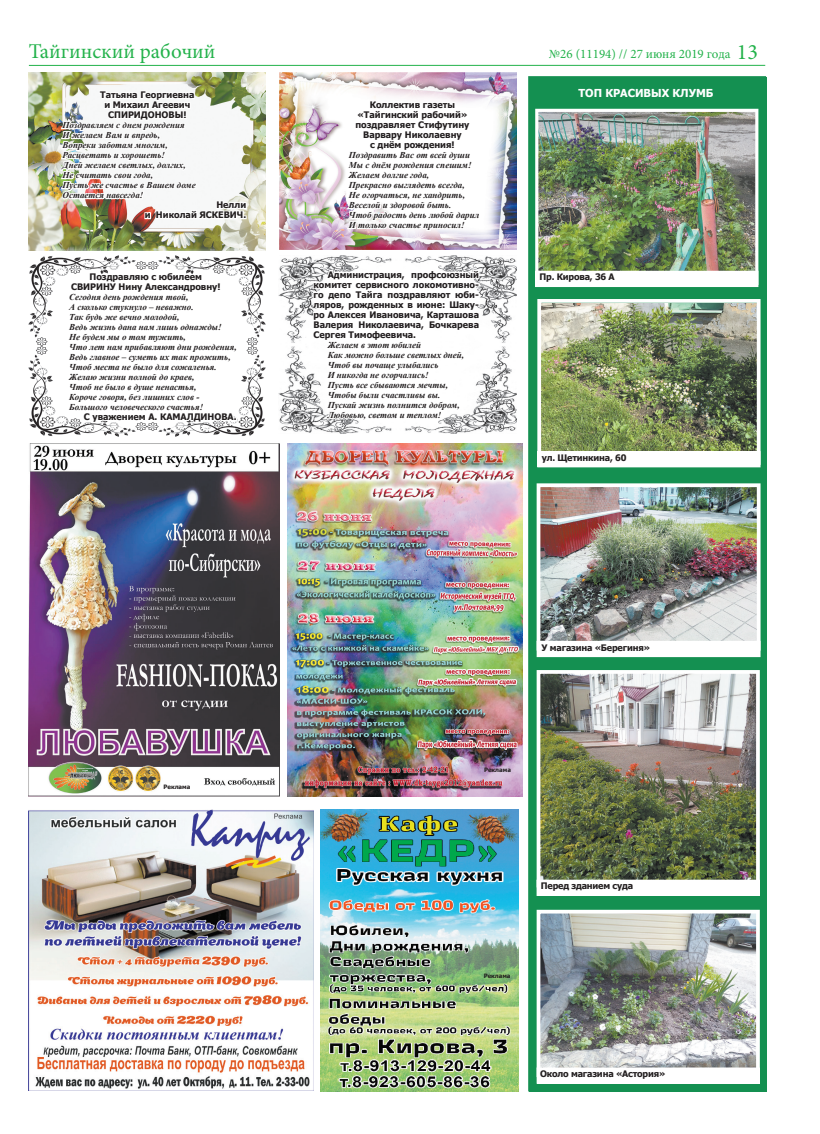
<style>
.page{position:relative;width:820px;height:1134px;background:#fff}
.page>*{position:absolute;margin:0;border:0;box-sizing:border-box;transform-origin:0 0}
.t1{font:21px "Minion Pro";color:#23b24b}
.t2{font:13px "Minion Pro";color:#23b24b}
.t3{font:700 11px "Tahoma";color:#fff}
.t4{font:italic 700 9px/10px "Times New Roman";color:#231f20}
.t5{font:700 9px/10px "Tahoma";color:#231f20;text-align:center}
.t6{font:700 9px "Tahoma";letter-spacing:-.02em;color:#231f20}
.t7{font:700 6px "Tahoma";color:#231f20}
.s1{font-size:22px}
</style>
<div class="page">
<img style="left:28px;top:73px;width:238px;height:178px">
<img style="left:28px;top:256px;width:238px;height:180px">
<hr style="left:29px;top:65px;width:736px;height:1px;background:#23b24b">
<div style="left:743px;top:78px;width:24px;height:1014px;background:#149051"></div>
<img style="left:529px;top:1091px;width:214px;height:1px">
<div style="left:529px;top:78px;width:236px;height:1013px;background:#149051"></div>
<img style="left:535px;top:109px;width:223px;height:162px">
<img style="left:536px;top:483px;width:224px;height:158px">
<img style="left:536px;top:910px;width:223px;height:157px">
<img style="left:536px;top:670px;width:223px;height:210px">
<img style="left:28px;top:809px;width:285px;height:282px">
<img style="left:320px;top:809px;width:198px;height:282px">
<img style="left:28px;top:444px;width:251px;height:353px">
<img style="left:287px;top:444px;width:235px;height:353px">
<svg style="left:58px;top:88px;width:189px;height:392px"></svg>
<img style="left:278px;top:256px;width:238px;height:177px">
<img style="left:311px;top:266px;width:169px;height:232px">
<img style="left:279px;top:73px;width:237px;height:177px">
<svg style="left:535px;top:271px;width:223px;height:16px"></svg>
<img style="left:537px;top:299px;width:223px;height:168px">
<svg style="left:536px;top:641px;width:224px;height:16px"></svg>
<svg style="left:536px;top:880px;width:223px;height:16px"></svg>
<svg style="left:536px;top:1067px;width:223px;height:17px"></svg>
<svg style="left:344px;top:64px;width:137px;height:184px"></svg>
<h1 class="t1" style="left:29px;top:37px;width:188px">Тайгинский рабочий</h1>
<h2 class="t2" style="left:548px;top:45px;width:210px">№26 (11194) // 27 июня 2019 года <span class="s1">13</span></h2>
<p class="t3" style="left:578px;top:85px;width:136px">ТОП КРАСИВЫХ КЛУМБ</p>
<p class="t5" style="left:100px;top:90px;width:96px">Татьяна Георгиевна и Михаил Агеевич<br>СПИРИДОНОВЫ!</p>
<p class="t4" style="left:62px;top:120px;width:135px">Поздравляем с днем рождения<br>И желаем Вам и впредь,<br>Вопреки заботам многим,<br>Расцветать и хорошеть!<br>Дней желаем светлых, долгих,<br>Не считать свои года,<br>Пусть же счастье в Вашем доме<br>Остается навсегда!</p>
<p class="t5" style="left:145px;top:200px;width:103px;text-align:right">Нелли<br>и Николай ЯСКЕВИЧ.</p>
<p class="t5" style="left:355px;top:100px;width:115px">Коллектив газеты «Тайгинский рабочий» поздравляет Стифутину<br>Варвару Николаевну<br>с днём рождения!</p>
<p class="t4" style="left:349px;top:150px;width:132px">Поздравить Вас от всей души<br>Мы с днём рождения спешим!<br>Желаем долгие года,<br>Прекрасно выглядеть всегда,<br>Не огорчаться, не хандрить,<br>Веселой и здоровой быть.<br>Чтоб радость день любой дарил<br>И только счастье приносил!</p>
<p class="t5" style="left:71px;top:272px;width:151px">Поздравляю с юбилеем<br>СВИРИНУ Нину Александровну!</p>
<p class="t4" style="left:69px;top:292px;width:169px">Сегодня день рождения твой,<br>А сколько стукнуло – неважно.<br>Так будь же вечно молодой,<br>Ведь жизнь дана нам лишь однажды!<br>Не будем мы о том тужить,<br>Что лет нам прибавляют дни рождения,<br>Ведь главное – суметь их так прожить,<br>Чтоб места не было для сожаленья.<br>Желаю жизни полной до краев,<br>Чтоб не было в душе ненастья,<br>Короче говоря, без лишних слов -<br>Большого человеческого счастья!</p>
<p class="t5" style="left:84px;top:412px;width:154px">С уважением А. КАМАЛДИНОВА.</p>
<p class="t7" style="left:163px;top:782px;width:28px">Реклама</p>
<p class="t5" style="left:313px;top:270px;width:167px;text-align:justify;text-indent:14px">Администрация, профсоюзный комитет сервисного локомотивно&shy;го депо Тайга поздравляют юби&shy;ляров, рожденных в июне: Шаку&shy;ро Алексея Ивановича, Карташова Валерия Николаевича, Бочкарева Сергея Тимофеевича.</p>
<p class="t4" style="left:327px;top:339px;width:138px">Желаем в этот юбилей<br>Как можно больше светлых дней,<br>Чтоб вы почаще улыбались<br>И никогда не огорчались!<br>Пусть все сбываются мечты,<br>Чтобы были счастливы вы.<br>Пускай жизнь полнится добром,<br>Любовью, светом и теплом!</p>
<p class="t6" style="left:539px;top:271px;width:77px">Пр. Кирова, 36 А</p>
<p class="t6" style="left:541px;top:451px;width:86px">ул. Щетинкина, 60</p>
<p class="t6" style="left:541px;top:641px;width:110px">У магазина «Берегиня»</p>
<p class="t7" style="left:484px;top:765px;width:28px">Реклама</p>
<p class="t6" style="left:540px;top:880px;width:94px">Перед зданием суда</p>
<p class="t7" style="left:483px;top:971px;width:28px">Реклама</p>
<p class="t6" style="left:540px;top:1067px;width:127px">Около магазина «Астория»</p>
</div>
